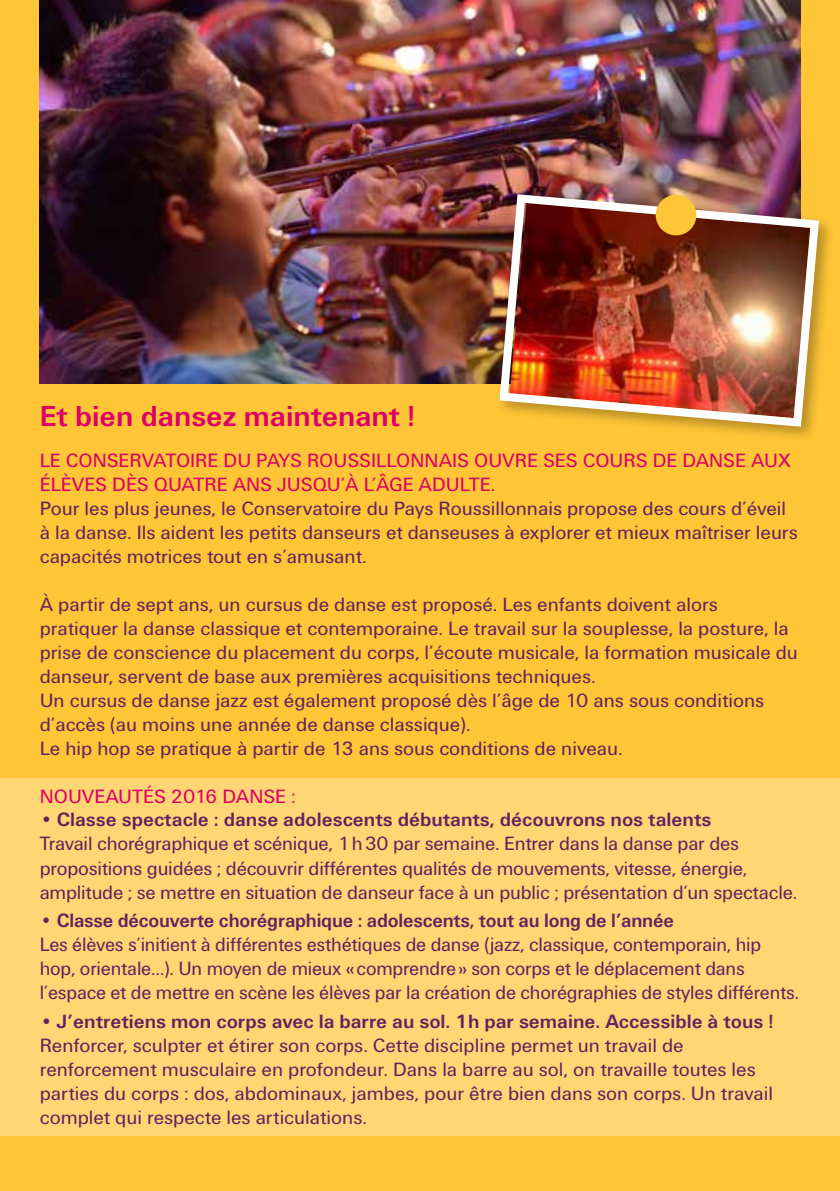
<style>
.page{position:relative;width:840px;height:1191px;background:#fff}
.page>*{position:absolute;margin:0;border:0;box-sizing:border-box;transform-origin:0 0}
.t1{font:700 30px "Unitus T";color:#dc0067}
.t2{font:20px/24px "Unitus T";color:#63235f}
.t3{font:20px/24px "Unitus T";color:#63235f;scale:.96 1}
.t4{font:700 20px "Unitus T";color:#63235f}
.t5{font:20px/24px "Unitus T";color:#dc0067}
.t6{font:700 20px "Unitus T";color:#63235f;scale:.96 1}
</style>
<div class="page">
<div style="left:0;top:0;width:839px;height:1191px;background:#fec536"></div>
<img style="left:40px;top:0;width:759px;height:383px">
<div style="left:494px;top:190px;width:340px;height:252px;background:#000;opacity:.3"></div>
<img style="left:495px;top:190px;width:327px;height:241px">
<svg style="left:653px;top:193px;width:44px;height:44px"></svg>
<div style="left:0;top:778px;width:839px;height:357px;background:#ffd674"></div>
<h1 class="t1" style="left:40px;top:399px;width:376px">Et bien dansez maintenant !</h1>
<p class="t5" style="left:40px;top:448px;width:752px">LE CONSERVATOIRE DU PAYS ROUSSILLONNAIS OUVRE SES COURS DE DANSE AUX<br>ÉLÈVES DÈS QUATRE ANS JUSQU’À L’ÂGE ADULTE.</p>
<p class="t2" style="left:40px;top:496px;width:759px">Pour les plus jeunes, le Conservatoire du Pays Roussillonnais propose des cours d’éveil à la danse. Ils aident les petits danseurs et danseuses à explorer et mieux maîtriser leurs capacités motrices tout en s’amusant.</p>
<p class="t2" style="left:40px;top:592px;width:759px">À partir de sept ans, un cursus de danse est proposé. Les enfants doivent alors pratiquer la danse classique et contemporaine. Le travail sur la souplesse, la posture, la prise de conscience du placement du corps, l’écoute musicale, la formation musicale du danseur, servent de base aux premières acquisitions techniques.<br>Un cursus de danse jazz est également proposé dès l’âge de 10 ans sous conditions d’accès (au moins une année de danse classique).<br>Le hip hop se pratique à partir de 13 ans sous conditions de niveau.</p>
<p class="t5" style="left:40px;top:784px;width:257px">NOUVEAUTÉS 2016 DANSE :</p>
<p class="t4" style="left:40px;top:808px;width:672px">• Classe spectacle : danse adolescents débutants, découvrons nos talents</p>
<p class="t2" style="left:40px;top:831px;width:758px">Travail chorégraphique et scénique, 1h30 par semaine. Entrer dans la danse par des propositions guidées ; découvrir différentes qualités de mouvements, vitesse, énergie, amplitude ; se mettre en situation de danseur face à un public ; présentation d’un spectacle.</p>
<p class="t6" style="left:40px;top:909px;width:661px">• Classe découverte chorégraphique : adolescents, tout au long de l’année</p>
<p class="t3" style="left:40px;top:932px;width:792px">Les élèves s’initient à différentes esthétiques de danse (jazz, classique, contemporain, hip hop, orientale…). Un moyen de mieux «comprendre» son corps et le déplacement dans l’espace et de mettre en scène les élèves par la création de chorégraphies de styles différents.</p>
<p class="t4" style="left:40px;top:1009px;width:734px">• J’entretiens mon corps avec la barre au sol. 1h par semaine. Accessible à tous !</p>
<p class="t2" style="left:40px;top:1033px;width:734px">Renforcer, sculpter et étirer son corps. Cette discipline permet un travail de renforcement musculaire en profondeur. Dans la barre au sol, on travaille toutes les parties du corps : dos, abdominaux, jambes, pour être bien dans son corps. Un travail complet qui respecte les articulations.</p>
</div>
